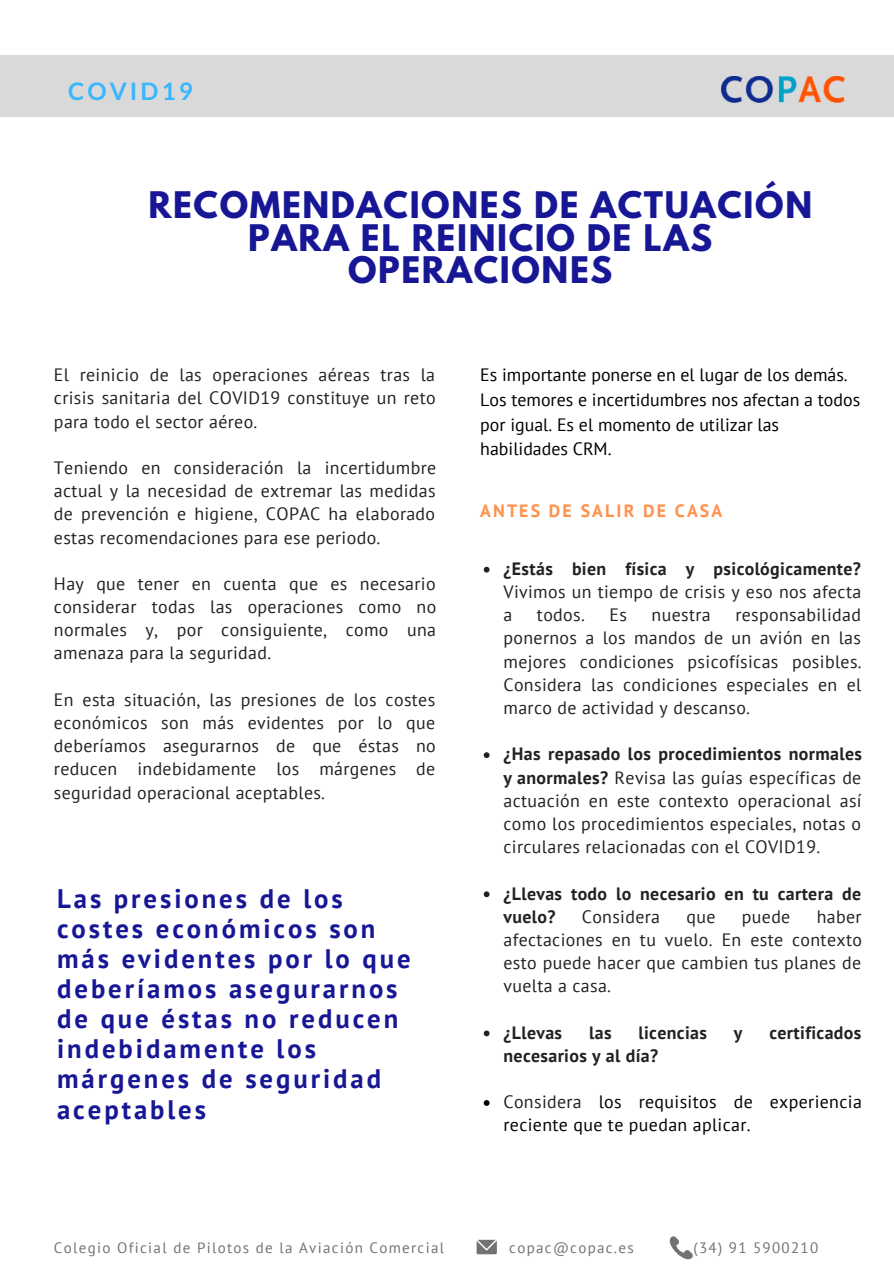
<style>
.page{position:relative;width:894px;height:1264px;background:#fff}
.page>*{position:absolute;margin:0;border:0;box-sizing:border-box;transform-origin:0 0}
.t1{font:700 32.4px/32.7px "League Spartan";letter-spacing:.05em;color:#171796;text-align:center}
.t2{font:700 26.7px/30.2px "PT Sans";letter-spacing:.11em;color:#171796}
.t3{font:700 24px "Lato";letter-spacing:.13em;color:#38b6ff}
.t4{font:17.85px/23.2px "PT Sans";letter-spacing:.02em;color:#222;text-align:justify}
.t5{font:17.85px/24.8px "PT Sans";color:#000}
.t6{font:700 17.85px/23.2px "PT Sans";letter-spacing:.02em;color:#222}
.t7{font:17.85px/23.2px "PT Sans";letter-spacing:.02em;color:#000}
.t8{font:700 17.85px "PT Sans";letter-spacing:.12em;color:#ff914d}
.t9{font:15px "PT Sans";letter-spacing:.085em;color:#737373}
.s1{font-weight:700}
.s2{color:#222}
</style>
<div class="page">
<div style="left:0;top:55px;width:893px;height:61px;background:#d9d9d9"></div>
<svg style="left:483px;top:566px;width:6px;height:6px"></svg>
<svg style="left:483px;top:752px;width:6px;height:6px"></svg>
<svg style="left:483px;top:891px;width:6px;height:6px"></svg>
<svg style="left:483px;top:1030px;width:6px;height:6px"></svg>
<svg style="left:483px;top:1100px;width:6px;height:5px"></svg>
<img style="left:721px;top:76px;width:122px;height:26px">
<svg style="left:476px;top:1239px;width:20px;height:15px"></svg>
<svg style="left:669px;top:1236px;width:24px;height:23px"></svg>
<h3 class="t3" style="left:68px;top:77px;width:126px">COVID19</h3>
<h1 class="t1" style="left:148px;top:193px;width:665px">RECOMENDACIONES DE ACTUACIÓN<br>PARA EL REINICIO DE LAS<br>OPERACIONES</h1>
<p class="t4" style="left:54px;top:363px;width:383px">El reinicio de las operaciones aéreas tras la crisis sanitaria del COVID19 constituye un reto para todo el sector aéreo.</p>
<p class="t4" style="left:54px;top:455px;width:383px">Teniendo en consideración la incertidumbre actual y la necesidad de extremar las medidas de prevención e higiene, COPAC ha elaborado estas recomendaciones para ese periodo.</p>
<p class="t4" style="left:54px;top:571px;width:383px">Hay que tener en cuenta que es necesario considerar todas las operaciones como no normales y, por consiguiente, como una amenaza para la seguridad.</p>
<p class="t4" style="left:54px;top:687px;width:383px">En esta situación, las presiones de los costes económicos son más evidentes por lo que deberíamos asegurarnos de que éstas no reducen indebidamente los márgenes de seguridad operacional aceptables.</p>
<h2 class="t2" style="left:57px;top:882px;width:355px">Las presiones de los costes económicos son más evidentes por lo que deberíamos asegurarnos de que éstas no reducen indebidamente los márgenes de seguridad aceptables</h2>
<p class="t5" style="left:480px;top:362px;width:381px">Es importante ponerse en el lugar de los demás.<br>Los temores e incertidumbres nos afectan a todos por igual. Es el momento de utilizar las habilidades CRM.</p>
<p class="t8" style="left:480px;top:499px;width:243px">ANTES DE SALIR DE CASA</p>
<p class="t6" style="left:503px;top:556px;width:359px">¿Estás bien física y psicológicamente?</p>
<p class="t4" style="left:503px;top:580px;width:359px">Vivimos un tiempo de crisis y eso nos afecta a</p>
<p class="t4" style="left:503px;top:603px;width:359px;text-indent:232px">responsabilidad ponernos a los mandos de un avión en las mejores condiciones psicofísicas posibles.<br>Considera las condiciones especiales en el marco de actividad y descanso.</p>
<p class="t4" style="left:503px;top:742px;width:360px"><span class="s1">¿Has repasado los procedimientos normales y anormales?</span> Revisa las guías específicas de actuación en este contexto operacional así como los procedimientos especiales, notas o circulares relacionadas con el COVID19.</p>
<p class="t6" style="left:503px;top:881px;width:359px">¿Llevas todo lo necesario en tu cartera de vuelo?</p>
<p class="t4" style="left:537px;top:603px;width:49px">todos.</p>
<p class="t4" style="left:609px;top:603px;width:19px">Es</p>
<p class="t4" style="left:651px;top:603px;width:61px">nuestra</p>
<p class="t4" style="left:581px;top:904px;width:80px">Considera</p>
<p class="t4" style="left:686px;top:904px;width:30px">que</p>
<p class="t4" style="left:741px;top:904px;width:50px">puede</p>
<p class="t4" style="left:503px;top:904px;width:360px;text-indent:313px">haber afectaciones en tu vuelo. En este contexto esto puede hacer que cambien tus planes de vuelta a casa.</p>
<p class="t6" style="left:503px;top:1020px;width:60px">¿Llevas</p>
<p class="t6" style="left:589px;top:1020px;width:24px">las</p>
<p class="t6" style="left:638px;top:1020px;width:70px">licencias</p>
<p class="t6" style="left:733px;top:1020px;width:10px">y</p>
<p class="t6" style="left:769px;top:1020px;width:93px">certificados</p>
<p class="t6" style="left:503px;top:1043px;width:156px">necesarios y al día?</p>
<p class="t7" style="left:503px;top:1089px;width:360px"><span class="s2">Considera</span> los requisitos de experiencia reciente que te puedan aplicar.</p>
<p class="t9" style="left:54px;top:1237px;width:391px">Colegio Oficial de Pilotos de la Aviación Comercial</p>
<p class="t9" style="left:509px;top:1237px;width:126px">copac@copac.es</p>
<p class="t9" style="left:693px;top:1237px;width:126px">(34) 91 5900210</p>
</div>
